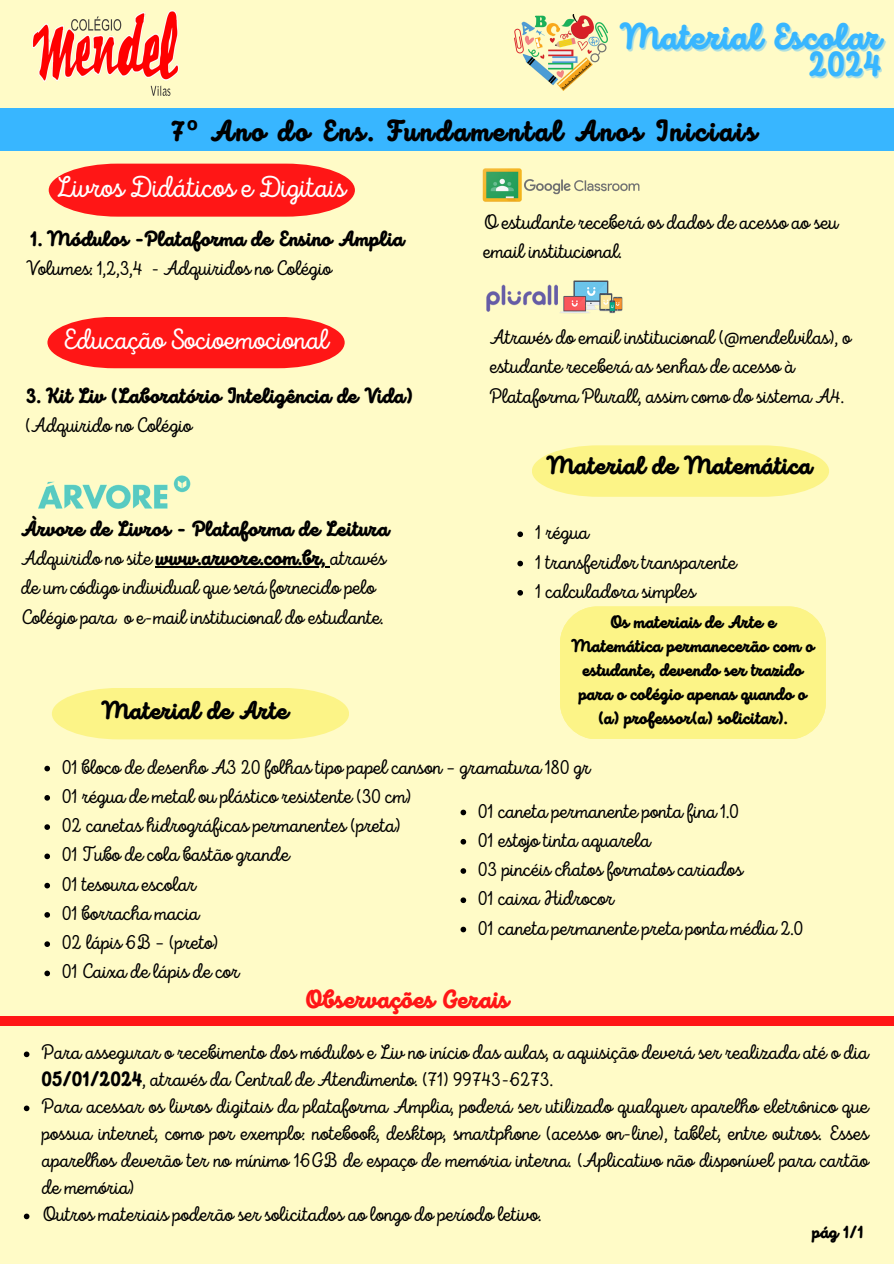
<style>
.page{position:relative;width:894px;height:1264px;background:#fff}
.page>*{position:absolute;margin:0;border:0;box-sizing:border-box;transform-origin:0 0}
.t1{font:900 35.55px/28.5px "Intro Script";color:#38b6ff;text-align:right}
.t2{font:30px "Intro Script";color:#fff}
.t3{font:900 29.1px "Intro Script";letter-spacing:.07em;color:#000}
.t4{font:29.1px "Intro Script";color:#fff}
.t5{font:900 25.2px "Intro Script";color:#ff1616}
.t6{font:900 24.6px "Intro Script";color:#000}
.t7{font:21px/29.2px "Intro Script";color:#000}
.t8{font:900 21px "Intro Script";color:#000}
.t9{font:900 17.55px/24px "Intro Script";color:#000;text-align:center}
.t10{font:900 17.4px "Intro Script";color:#000}
.s1{color:rgb(56 182 255/.4)}
.s2{font-family:"Noto Sans";font-weight:700}
.s3{font-weight:900}
</style>
<div class="page">
<div style="left:0;top:0;width:893px;height:1263px;background:#fffbc7"></div>
<div style="left:0;top:108px;width:893px;height:43px;background:#38b6ff"></div>
<img style="left:514px;top:15px;width:93px;height:75px">
<img style="left:32px;top:10px;width:146px;height:86px">
<img style="left:482px;top:168px;width:158px;height:34px">
<img style="left:486px;top:280px;width:137px;height:34px">
<svg style="left:49px;top:164px;width:306px;height:53px;background:#ff2d27"></svg>
<svg style="left:47px;top:317px;width:297px;height:51px;background:#ff2b26"></svg>
<svg style="left:532px;top:445px;width:296px;height:52px;background:#fcf48d"></svg>
<svg style="left:517px;top:531px;width:6px;height:6px"></svg>
<svg style="left:517px;top:560px;width:6px;height:6px"></svg>
<svg style="left:517px;top:590px;width:6px;height:5px"></svg>
<hr style="left:156px;top:566px;width:169px;height:1px;background:#000">
<img style="left:38px;top:475px;width:153px;height:34px">
<svg style="left:52px;top:688px;width:297px;height:51px;background:#fcf48d"></svg>
<svg style="left:44px;top:765px;width:6px;height:6px"></svg>
<svg style="left:44px;top:795px;width:6px;height:5px"></svg>
<svg style="left:44px;top:824px;width:6px;height:6px"></svg>
<svg style="left:44px;top:853px;width:6px;height:6px"></svg>
<svg style="left:44px;top:882px;width:6px;height:6px"></svg>
<svg style="left:44px;top:912px;width:6px;height:5px"></svg>
<svg style="left:44px;top:941px;width:6px;height:6px"></svg>
<svg style="left:44px;top:970px;width:6px;height:6px"></svg>
<svg style="left:460px;top:809px;width:6px;height:6px"></svg>
<svg style="left:460px;top:839px;width:6px;height:5px"></svg>
<svg style="left:460px;top:868px;width:6px;height:5px"></svg>
<svg style="left:460px;top:897px;width:6px;height:6px"></svg>
<svg style="left:460px;top:926px;width:6px;height:6px"></svg>
<div style="left:560px;top:606px;width:265px;height:133px;background:#fcf487"></div>
<svg style="left:24px;top:1051px;width:5px;height:6px"></svg>
<svg style="left:24px;top:1105px;width:5px;height:6px"></svg>
<svg style="left:24px;top:1213px;width:5px;height:6px"></svg>
<div style="left:0;top:1016px;width:893px;height:9px;background:#ff1616"></div>
<p class="t1" style="left:619px;top:27px;width:265px">Material Escolar<br><span class="s1">2024</span></p>
<p class="t3" style="left:171px;top:119px;width:587px">7<span class="s2">º</span> Ano do Ens. Fundamental Anos Iniciais</p>
<p class="t2" style="left:56px;top:175px;width:291px">Livros Didáticos e Digitais</p>
<p class="t8" style="left:30px;top:230px;width:375px">1. Módulos -Plataforma de Ensino Amplia</p>
<p class="t7" style="left:26px;top:256px;width:306px">Volumes: 1,2,3,4 - Adquiridos no Colégio</p>
<p class="t4" style="left:62px;top:328px;width:268px">Educação Socioemocional</p>
<p class="t8" style="left:26px;top:387px;width:388px">3. Kit Liv (Laboratório Inteligência de Vida)</p>
<p class="t7" style="left:25px;top:412px;width:168px">(Adquirido no Colégio</p>
<p class="t7" style="left:482px;top:209px;width:356px">O estudante receberá os dados de acesso ao seu email institucional.</p>
<p class="t7" style="left:489px;top:324px;width:363px">Através do email institucional (@mendelvilas), o estudante receberá as senhas de acesso à<br>Plataforma Plurall, assim como do sistema A4.</p>
<p class="t6" style="left:546px;top:455px;width:267px">Material de Matemática</p>
<p class="t8" style="left:21px;top:520px;width:370px">Àrvore de Livros - Plataforma de Leitura</p>
<p class="t7" style="left:21px;top:545px;width:366px">Adquirido no site <span class="s3">www.arvore.com.br,</span> através de um código individual que será fornecido pelo<br>Colégio para o e-mail institucional do estudante.</p>
<p class="t7" style="left:535px;top:519px;width:55px">1 régua</p>
<p class="t7" style="left:535px;top:549px;width:202px">1 transferidor transparente</p>
<p class="t7" style="left:535px;top:578px;width:162px">1 calculadora simples</p>
<p class="t9" style="left:571px;top:611px;width:244px">Os materiais de Arte e<br>Matemática permanecerão com o estudante, devendo ser trazido para o colégio apenas quando o (a) professor(a) solicitar).</p>
<p class="t6" style="left:101px;top:701px;width:189px">Material de Arte</p>
<p class="t7" style="left:62px;top:754px;width:529px">01 bloco de desenho A3 20 folhas tipo papel canson – gramatura 180 gr</p>
<p class="t7" style="left:62px;top:783px;width:351px">01 régua de metal ou plástico resistente (30 cm)</p>
<p class="t7" style="left:62px;top:812px;width:340px">02 canetas hidrográficas permanentes (preta)</p>
<p class="t7" style="left:62px;top:841px;width:228px">01 Tubo de cola bastão grande</p>
<p class="t7" style="left:62px;top:871px;width:135px">01 tesoura escolar</p>
<p class="t7" style="left:62px;top:900px;width:138px">01 borracha macia</p>
<p class="t7" style="left:62px;top:929px;width:158px">02 lápis 6B – (preto)</p>
<p class="t7" style="left:62px;top:958px;width:178px">01 Caixa de lápis de cor</p>
<p class="t7" style="left:478px;top:797px;width:262px">01 caneta permanente ponta fina 1.0</p>
<p class="t7" style="left:478px;top:827px;width:173px">01 estojo tinta aquarela</p>
<p class="t7" style="left:478px;top:856px;width:265px">03 pincéis chatos formatos cariados</p>
<p class="t7" style="left:478px;top:885px;width:137px">01 caixa Hidrocor</p>
<p class="t7" style="left:478px;top:914px;width:326px">01 caneta permanente preta ponta média 2.0</p>
<p class="t5" style="left:304px;top:988px;width:206px">Observações Gerais</p>
<p class="t7" style="left:41px;top:1040px;width:828px;line-height:27px">Para assegurar o recebimento dos módulos e Liv no início das aulas, a aquisição deverá ser realizada até o dia<br><span class="s3">05/01/2024</span>, através da Central de Atendimento. (71) 99743-6273.</p>
<p class="t7" style="left:41px;top:1094px;width:828px;line-height:27px;text-align:justify">Para acessar os livros digitais da plataforma Amplia, poderá ser utilizado qualquer aparelho eletrônico que possua internet, como por exemplo: notebook, desktop, smartphone (acesso on-line), tablet, entre outros. Esses aparelhos deverão ter no mínimo 16GB de espaço de memória interna. (Aplicativo não disponível para cartão de memória)</p>
<p class="t7" style="left:41px;top:1201px;width:501px">Outros materiais poderão ser solicitados ao longo do período letivo.</p>
<p class="t10" style="left:811px;top:1225px;width:53px">pág 1/1</p>
</div>
